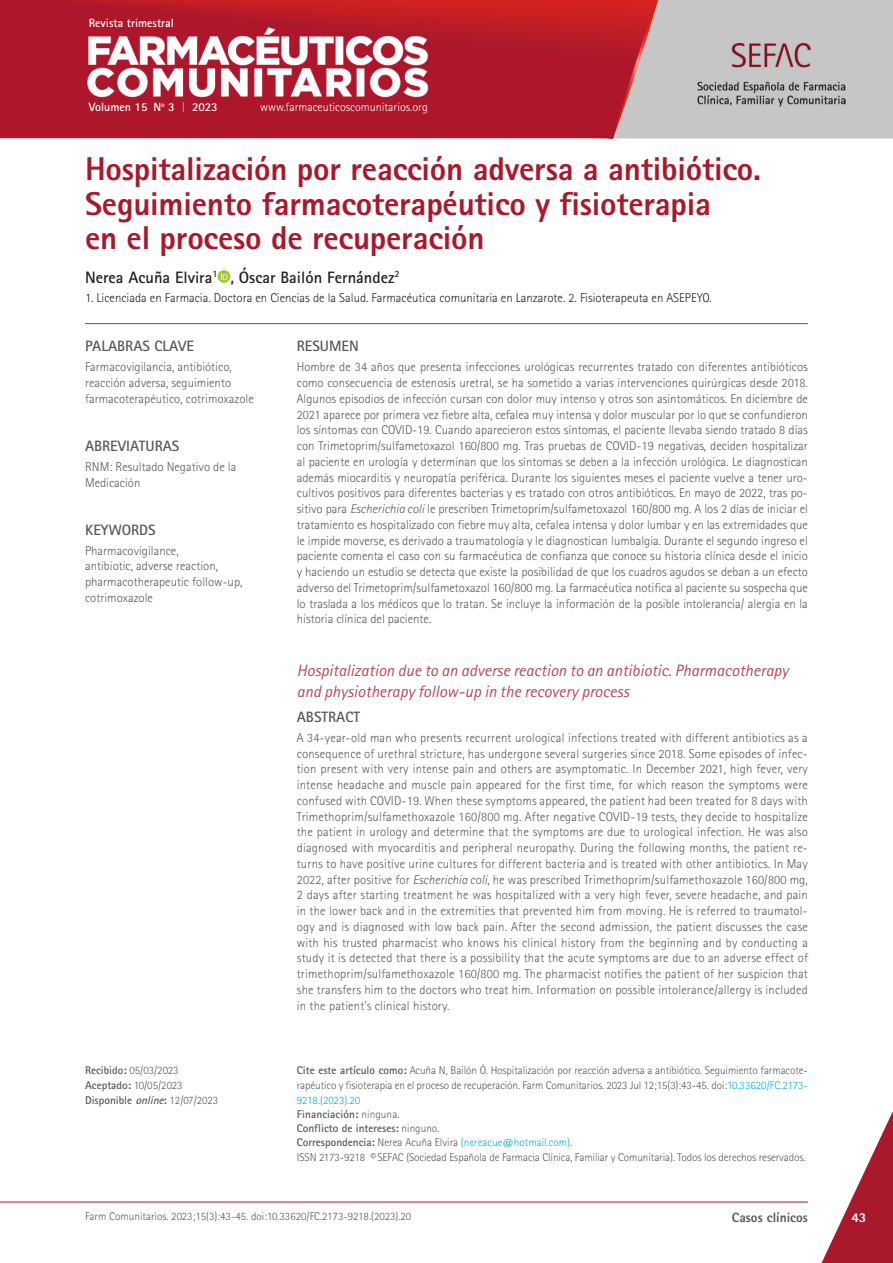
<style>
.page{position:relative;width:893px;height:1263px;background:#fff}
.page>*{position:absolute;margin:0;border:0;box-sizing:border-box;transform-origin:0 0}
.t0{font:800 33px/34.5px "Rotis Sans Serif Std";letter-spacing:-.005em;color:#aa182c}
.TIT_INGLES{font:italic 16.5px/21px "Rotis Sans Serif Std";color:#bb4656}
.autores{font:700 16.5px "Rotis Sans Serif Std";color:#231f20}
.tit_resumen{font:700 15px "Rotis Sans Serif Std";color:#57585a}
.t1{font:800 13.5px "Rotis Sans Serif Std";color:#57585a}
.t2{font:800 13.5px "Rotis Sans Serif Std";color:#fff}
.tex_resumen_english{font:300 12.75px/15.8px "Rotis Sans Serif Std";letter-spacing:.01em;color:#57585a;text-align:justify}
.tex_resumen{font:300 12.75px/15.8px "Rotis Sans Serif Std";color:#57585a;text-align:justify}
.CLAVE-ABREVIATURAS{font:300 12.75px/15.8px "Rotis Sans Serif Std";color:#57585a}
.autores_cargo{font:300 12.75px "Rotis Sans Serif Std";color:#231f20}
.t3{font:700 12px "Rotis Sans Serif Std";color:#fff}
.t4{font:300 12px "Rotis Sans Serif Std";color:#fff}
.Datos_bibliográficos{font:300 11.25px/14.7px "Rotis Sans Serif Std";letter-spacing:-.01em;color:#57585a;text-align:justify}
.Datos_bibliográficos-2{font:700 11.25px "Rotis Sans Serif Std";color:#57585a}
.t5{font:300 11.25px "Rotis Sans Serif W1 G";color:#57585a}
.Datos_bibliográficos-3{font:300 11.25px "Rotis Sans Serif Std";color:#00aeef}
.s1{font-weight:700}
.s2{font-style:italic}
.s3{font-weight:300}
.s4{color:#00aeef}
.s5{font-weight:700;color:#57585a}
.s6{color:#57585a}
</style>
<div class="page">
<svg style="left:821px;top:1112px;width:72px;height:151px"></svg>
<hr style="left:0;top:1201px;width:808px;height:1px;background:#aa182c">
<svg style="left:0;top:0;width:591px;height:138px;background:#b21829"></svg>
<svg style="left:591px;top:0;width:302px;height:138px;background:#c3a4a6"></svg>
<img style="left:85px;top:22px;width:353px;height:76px">
<img style="left:697px;top:43px;width:148px;height:63px">
<hr style="left:85px;top:323px;width:723px;height:1px;background:#57585a">
<svg style="left:218px;top:270px;width:12px;height:13px"></svg>
<svg style="left:221px;top:273px;width:6px;height:7px"></svg>
<p class="t3" style="left:89px;top:15px;width:87px">Revista trimestral</p>
<p class="t3" style="left:89px;top:100px;width:87px">Volumen 15 N<sup>o</sup> 3</p>
<p class="t3" style="left:192px;top:100px;width:27px">2023</p>
<p class="t4" style="left:260px;top:100px;width:169px">www.farmaceuticoscomunitarios.org</p>
<p class="t0" style="left:85px;top:151px;width:678px">Hospitalización por reacción adversa a antibiótico.<br>Seguimiento farmacoterapéutico y fisioterapia<br>en el proceso de recuperación</p>
<p class="autores" style="left:85px;top:267px;width:316px">Nerea Acuña Elvira<sup>1</sup> , Óscar Bailón Fernández<sup>2</sup></p>
<p class="autores_cargo" style="left:85px;top:290px;width:628px">1. Licenciada en Farmacia. Doctora en Ciencias de la Salud. Farmacéutica comunitaria en Lanzarote. 2. Fisioterapeuta en ASEPEYO.</p>
<p class="tit_resumen" style="left:85px;top:337px;width:110px">PALABRAS CLAVE</p>
<p class="CLAVE-ABREVIATURAS" style="left:85px;top:359px;width:170px">Farmacovigilancia, antibiótico, reacción adversa, seguimiento farmacoterapéutico, cotrimoxazole</p>
<p class="tit_resumen" style="left:85px;top:436px;width:96px">ABREVIATURAS</p>
<p class="CLAVE-ABREVIATURAS" style="left:85px;top:459px;width:153px">RNM: Resultado Negativo de la<br>Medicación</p>
<p class="tit_resumen" style="left:85px;top:520px;width:72px">KEYWORDS</p>
<p class="CLAVE-ABREVIATURAS" style="left:85px;top:542px;width:159px">Pharmacovigilance,<br>antibiotic, adverse reaction, pharmacotherapeutic follow-up, cotrimoxazole</p>
<p class="Datos_bibliográficos" style="left:85px;top:1063px;width:95px"><span class="s1">Recibido:</span> 05/03/2023</p>
<p class="Datos_bibliográficos" style="left:85px;top:1078px;width:99px"><span class="s1">Aceptado:</span> 10/05/2023</p>
<p class="Datos_bibliográficos-2" style="left:85px;top:1093px;width:135px">Disponible <span class="s2">online</span>: <span class="s3">12/07/2023</span></p>
<p class="tit_resumen" style="left:297px;top:337px;width:63px">RESUMEN</p>
<p class="tex_resumen" style="left:297px;top:359px;width:513px">Hombre de 34 años que presenta infecciones urológicas recurrentes tratado con diferentes antibióticos como consecuencia de estenosis uretral, se ha sometido a varias intervenciones quirúrgicas desde 2018.<br>Algunos episodios de infección cursan con dolor muy intenso y otros son asintomáticos. En diciembre de 2021 aparece por primera vez fiebre alta, cefalea muy intensa y dolor muscular por lo que se confundieron los síntomas con COVID-19. Cuando aparecieron estos síntomas, el paciente llevaba siendo tratado 8 días con Trimetoprim/sulfametoxazol 160/800 mg. Tras pruebas de COVID-19 negativas, deciden hospitalizar al paciente en urología y determinan que los síntomas se deben a la infección urológica. Le diagnostican además miocarditis y neuropatía periférica. Durante los siguientes meses el paciente vuelve a tener uro&shy;cultivos positivos para diferentes bacterias y es tratado con otros antibióticos. En mayo de 2022, tras po&shy;sitivo para <span class="s2">Escherichia coli</span> le prescriben Trimetoprim/sulfametoxazol 160/800 mg. A los 2 días de iniciar el tratamiento es hospitalizado con fiebre muy alta, cefalea intensa y dolor lumbar y en las extremidades que le impide moverse, es derivado a traumatología y le diagnostican lumbalgia. Durante el segundo ingreso el paciente comenta el caso con su farmacéutica de confianza que conoce su historia clínica desde el inicio y haciendo un estudio se detecta que existe la posibilidad de que los cuadros agudos se deban a un efecto adverso del Trimetoprim/sulfametoxazol 160/800 mg. La farmacéutica notifica al paciente su sospecha que lo traslada a los médicos que lo tratan. Se incluye la información de la posible intolerancia/ alergia en la historia clínica del paciente.</p>
<p class="TIT_INGLES" style="left:297px;top:660px;width:493px">Hospitalization due to an adverse reaction to an antibiotic. Pharmacotherapy and physiotherapy follow-up in the recovery process</p>
<p class="tit_resumen" style="left:297px;top:707px;width:65px">ABSTRACT</p>
<p class="tex_resumen_english" style="left:297px;top:730px;width:513px">A 34-year-old man who presents recurrent urological infections treated with different antibiotics as a consequence of urethral stricture, has undergone several surgeries since 2018. Some episodes of infec&shy;tion present with very intense pain and others are asymptomatic. In December 2021, high fever, very intense headache and muscle pain appeared for the first time, for which reason the symptoms were confused with COVID-19. When these symptoms appeared, the patient had been treated for 8 days with Trimethoprim/sulfamethoxazole 160/800 mg. After negative COVID-19 tests, they decide to hospitalize the patient in urology and determine that the symptoms are due to urological infection. He was also diagnosed with myocarditis and peripheral neuropathy. During the following months, the patient re&shy;turns to have positive urine cultures for different bacteria and is treated with other antibiotics. In May 2022, after positive for <span class="s2">Escherichia coli</span>, he was prescribed Trimethoprim/sulfamethoxazole 160/800 mg, 2 days after starting treatment he was hospitalized with a very high fever, severe headache, and pain in the lower back and in the extremities that prevented him from moving. He is referred to traumatol&shy;ogy and is diagnosed with low back pain. After the second admission, the patient discusses the case with his trusted pharmacist who knows his clinical history from the beginning and by conducting a study it is detected that there is a possibility that the acute symptoms are due to an adverse effect of trimethoprim/sulfamethoxazole 160/800 mg. The pharmacist notifies the patient of her suspicion that she transfers him to the doctors who treat him. Information on possible intolerance/allergy is included in the patient’s clinical history.</p>
<p class="Datos_bibliográficos" style="left:297px;top:1063px;width:513px"><span class="s1">Cite este artículo como:</span> Acuña N, Bailón Ó. Hospitalización por reacción adversa a antibiótico. Seguimiento farmacote&shy;rapéutico y fisioterapia en el proceso de recuperación. Farm Comunitarios. 2023 Jul 12;15(3):43-45. doi:<span class="s4">10.33620/FC.2173- 9218.(2023).20</span></p>
<p class="Datos_bibliográficos-2" style="left:297px;top:1107px;width:104px">Financiación: <span class="s3">ninguna.</span></p>
<p class="Datos_bibliográficos-2" style="left:297px;top:1121px;width:144px">Conflicto de intereses: <span class="s3">ninguno.</span></p>
<p class="Datos_bibliográficos-3" style="left:297px;top:1136px;width:277px"><span class="s5">Correspondencia:</span> <span class="s6">Nerea Acuña Elvira</span> (nereacue@hotmail.com)<span class="s6">.</span></p>
<p class="Datos_bibliográficos" style="left:297px;top:1149px;width:510px">ISSN 2173-9218 ©SEFAC (Sociedad Española de Farmacia Clínica, Familiar y Comunitaria). Todos los derechos reservados.</p>
<p class="t5" style="left:85px;top:1210px;width:328px">Farm Comunitarios. 2023;15(3):43-45. doi:10.33620/FC.2173-9218.(2023).20</p>
<p class="t1" style="left:732px;top:1208px;width:77px">Casos clínicos</p>
<p class="t2" style="left:851px;top:1208px;width:17px">43</p>
</div>
